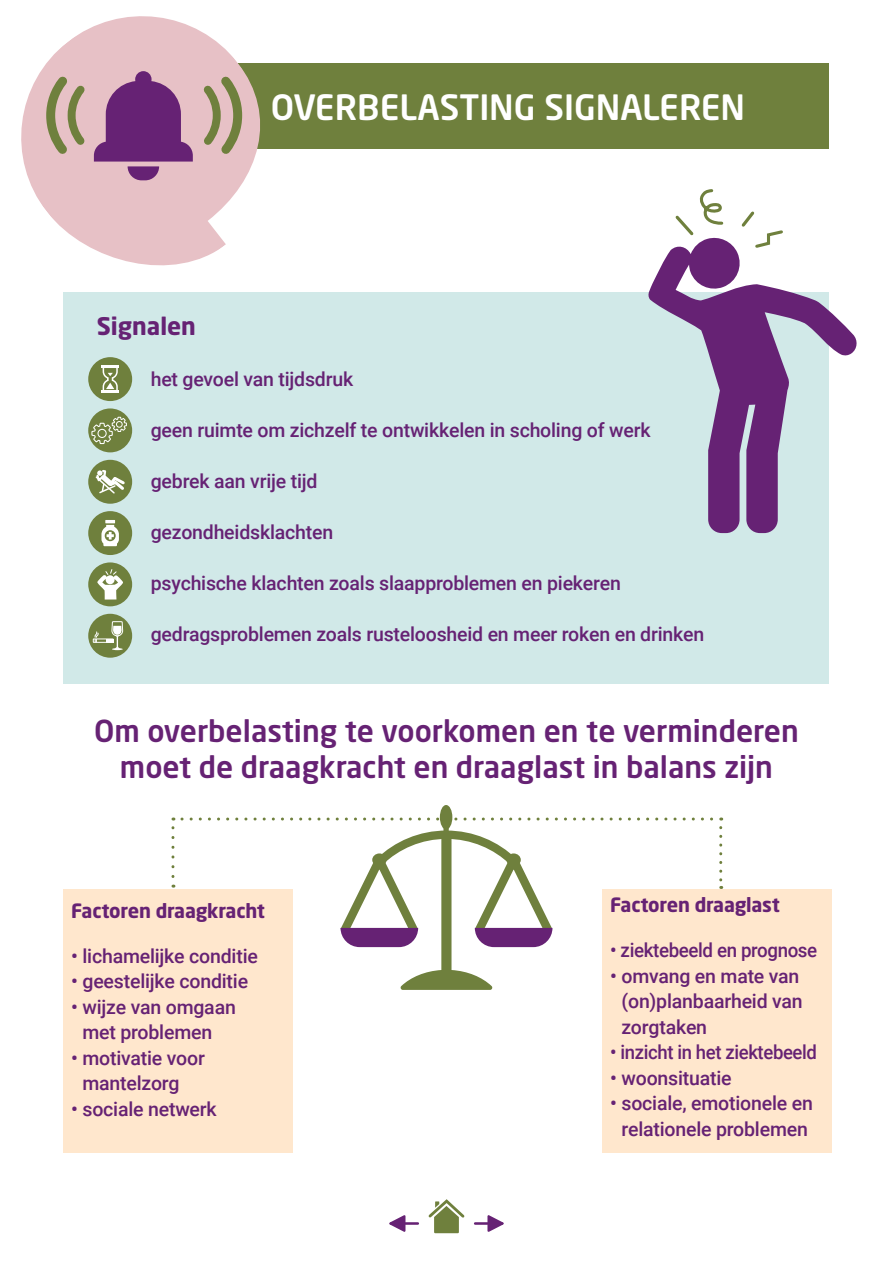
<style>
.page{position:relative;width:893px;height:1263px;background:#fff}
.page>*{position:absolute;margin:0;border:0;box-sizing:border-box;transform-origin:0 0}
._1__Titel{font:500 34.5px "Neo Sans W1 G";color:#fff}
._2__Subkop{font:500 30px/36px "Neo Sans W1 G";color:#662274;text-align:center}
._2b_Subkopje{font:700 24px "Neo Sans W1 G";color:#662274}
._3_1_Txt_groter{font:500 19.5px/25.5px "Roboto";letter-spacing:-.01em;color:#662274}
._3_1_Txt_groter-2{font:700 19.5px "Neo Sans W1 G";letter-spacing:-.01em;color:#662274}
._3_1_Txt_groter-3{font:500 19.5px "Roboto";letter-spacing:-.01em;color:#662274;scale:.95 1}
._3_1_Txt_groter-4{font:500 19.5px "Roboto";letter-spacing:-.01em;color:#662274;scale:.96 1}
</style>
<div class="page">
<div style="left:64px;top:292px;width:765px;height:391px;background:#d1e9e8"></div>
<div style="left:79px;top:64px;width:750px;height:85px;background:#6f803d"></div>
<svg style="left:21px;top:16px;width:258px;height:250px;fill:#e7c1c6"></svg>
<svg style="left:389px;top:1215px;width:29px;height:17px"></svg>
<svg style="left:475px;top:1215px;width:29px;height:17px"></svg>
<svg style="left:428px;top:1199px;width:37px;height:34px"></svg>
<svg style="left:42px;top:69px;width:205px;height:111px"></svg>
<svg style="left:648px;top:248px;width:209px;height:285px"></svg>
<svg style="left:673px;top:189px;width:112px;height:61px"></svg>
<div style="left:88px;top:408px;width:44px;height:44px;background:#6f803d;border-radius:50%"></div>
<div style="left:88px;top:460px;width:44px;height:44px;background:#6f803d;border-radius:50%"></div>
<div style="left:88px;top:511px;width:44px;height:44px;background:#6f803d;border-radius:50%"></div>
<div style="left:88px;top:562px;width:44px;height:44px;background:#6f803d;border-radius:50%"></div>
<div style="left:88px;top:614px;width:44px;height:44px;background:#6f803d;border-radius:50%"></div>
<div style="left:88px;top:357px;width:44px;height:44px;background:#6f803d;border-radius:50%"></div>
<hr style="left:101px;top:390px;width:18px;height:3px;background:#fff">
<hr style="left:101px;top:365px;width:18px;height:3px;background:#fff">
<svg style="left:102px;top:368px;width:16px;height:22px"></svg>
<svg style="left:91px;top:408px;width:36px;height:45px"></svg>
<svg style="left:95px;top:470px;width:30px;height:24px"></svg>
<svg style="left:101px;top:520px;width:18px;height:26px"></svg>
<div style="left:93px;top:639px;width:20px;height:4px;border:1px solid #fff"></div>
<svg style="left:94px;top:569px;width:29px;height:81px"></svg>
<div style="left:440px;top:805px;width:12px;height:24px;background:#6f803d;border-radius:50%"></div>
<svg style="left:340px;top:826px;width:213px;height:164px"></svg>
<div style="left:63px;top:889px;width:229px;height:263px;background:#ffe7cd"></div>
<div style="left:602px;top:889px;width:229px;height:263px;background:#ffe7cd"></div>
<svg style="left:171px;top:817px;width:3px;height:59px"></svg>
<svg style="left:182px;top:817px;width:540px;height:3px"></svg>
<svg style="left:719px;top:827px;width:3px;height:62px"></svg>
<p class="_1__Titel" style="left:271px;top:85px;width:476px">OVERBELASTING SIGNALEREN</p>
<p class="_2b_Subkopje" style="left:97px;top:310px;width:101px">Signalen</p>
<p class="_3_1_Txt_groter" style="left:151px;top:365px;width:204px">het gevoel van tijdsdruk</p>
<p class="_3_1_Txt_groter" style="left:151px;top:416px;width:501px">geen ruimte om zichzelf te ontwikkelen in scholing of werk</p>
<p class="_3_1_Txt_groter" style="left:151px;top:467px;width:168px">gebrek aan vrije tijd</p>
<p class="_3_1_Txt_groter" style="left:151px;top:518px;width:184px">gezondheidsklachten</p>
<p class="_3_1_Txt_groter" style="left:151px;top:569px;width:472px">psychische klachten zoals slaapproblemen en piekeren</p>
<p class="_3_1_Txt_groter" style="left:151px;top:620px;width:555px">gedragsproblemen zoals rusteloosheid en meer roken en drinken</p>
<p class="_2__Subkop" style="left:94px;top:712px;width:706px">Om overbelasting te voorkomen en te verminderen moet de draagkracht en draaglast in balans zijn</p>
<p class="_3_1_Txt_groter-2" style="left:71px;top:898px;width:195px">Factoren draagkracht</p>
<p class="_3_1_Txt_groter" style="left:71px;top:942px;width:188px">• lichamelijke conditie</p>
<p class="_3_1_Txt_groter" style="left:71px;top:968px;width:178px">• geestelijke conditie</p>
<p class="_3_1_Txt_groter" style="left:82px;top:993px;width:155px;text-indent:-11px">• wijze van omgaan met problemen</p>
<p class="_3_1_Txt_groter" style="left:82px;top:1044px;width:124px;text-indent:-11px">• motivatie voor mantelzorg</p>
<p class="_3_1_Txt_groter" style="left:71px;top:1095px;width:147px">• sociale netwerk</p>
<p class="_3_1_Txt_groter-2" style="left:610px;top:893px;width:171px">Factoren draaglast</p>
<p class="_3_1_Txt_groter-4" style="left:610px;top:937px;width:217px">• ziektebeeld en prognose</p>
<p class="_3_1_Txt_groter" style="left:621px;top:962px;width:183px;text-indent:-11px">• omvang en mate van (on)planbaarheid van zorgtaken</p>
<p class="_3_1_Txt_groter-3" style="left:610px;top:1039px;width:219px">• inzicht in het ziektebeeld</p>
<p class="_3_1_Txt_groter" style="left:610px;top:1064px;width:123px">• woonsituatie</p>
<p class="_3_1_Txt_groter" style="left:610px;top:1090px;width:204px;text-align:center">• sociale, emotionele en relationele problemen</p>
</div>
